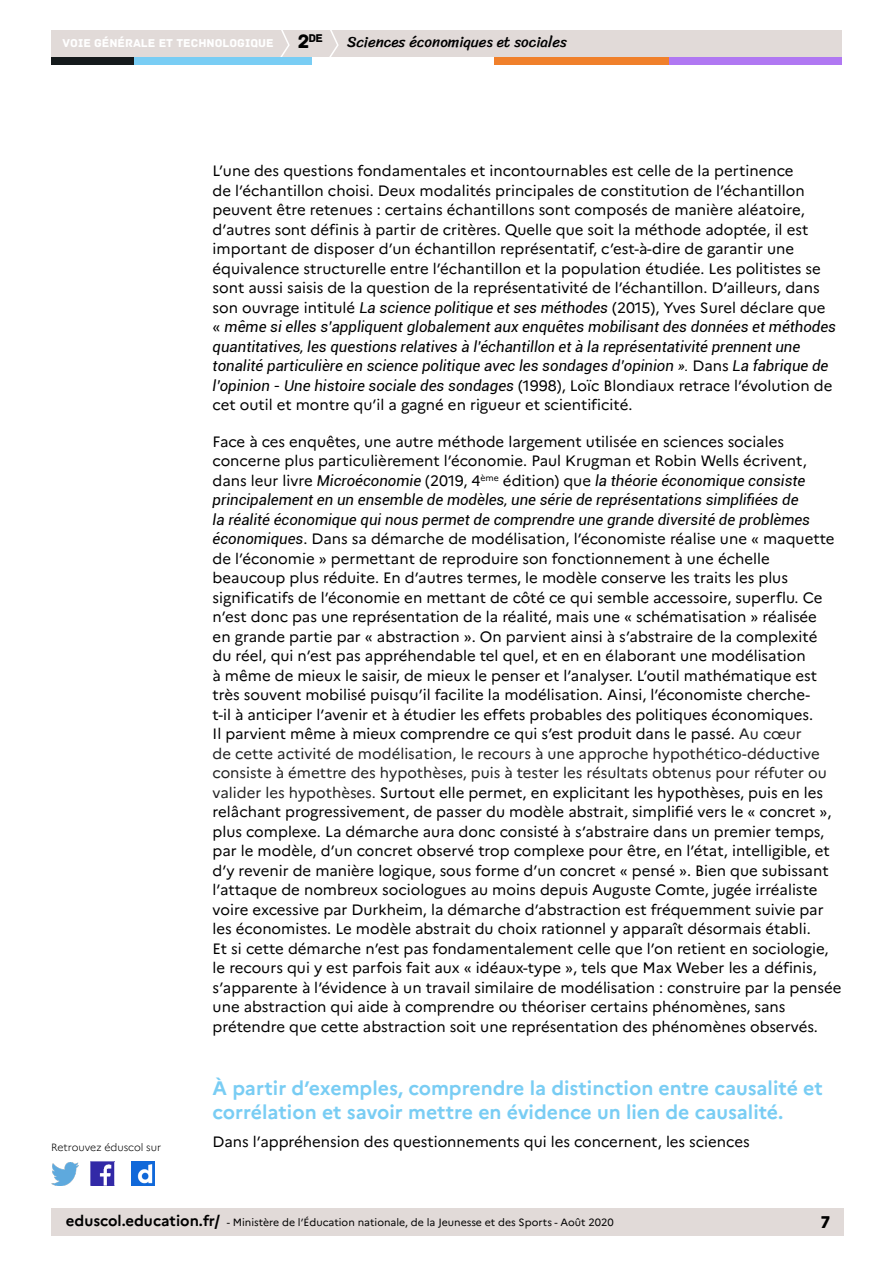
<style>
.page{position:relative;width:893px;height:1263px;background:#fff}
.page>*{position:absolute;margin:0;border:0;box-sizing:border-box;transform-origin:0 0}
.t1{font:20.4px "Archive";color:#000}
.t2{font:700 19.5px/23.4px "Marianne";color:#79cdf4}
.t3{font:18px "Archive";color:#000}
.t4{font:15px/19.5px "Marianne";color:#000}
.t5{font:italic 15px/19.5px "Roboto";color:#000}
.t6{font:15px "Sriracha";color:#000}
.t7{font:12px "Archive";color:#fff}
.t8{font:11.85px "Archive";color:#000}
.t9{font:10.5px "Marianne";color:#000}
.t10{font:300 10.5px "Marianne";color:#000}
.s1{font-size:20.4px}
.s2{font-family:"Roboto";font-style:italic}
.s3{font-family:"Marianne";font-style:normal}
.s4{color:#222}
.s5{font-weight:700;font-size:15px}
</style>
<div class="page">
<div style="left:51px;top:1209px;width:792px;height:27px;background:#e1dad8"></div>
<img style="left:91px;top:1162px;width:23px;height:23px">
<img style="left:51px;top:1163px;width:28px;height:22px">
<img style="left:132px;top:1162px;width:22px;height:23px">
<div style="left:51px;top:30px;width:791px;height:27px;background:#e1dad8"></div>
<svg style="left:280px;top:30px;width:10px;height:27px"></svg>
<svg style="left:329px;top:30px;width:10px;height:27px"></svg>
<div style="left:133px;top:57px;width:179px;height:8px;background:#79cdf4"></div>
<div style="left:51px;top:57px;width:82px;height:8px;background:#141a1c"></div>
<div style="left:667px;top:57px;width:175px;height:8px;background:#b078f2"></div>
<div style="left:494px;top:57px;width:175px;height:8px;background:#f0802b"></div>
<p class="t8" style="left:298px;top:31px;width:27px"><span class="s1">2</span>DE</p>
<h1 class="t1" style="left:299px;top:30px;width:19px">1<sup>R</sup></h1>
<p class="t7" style="left:63px;top:36px;width:212px">VOIE GÉNÉRALE ET TECHNOLOGIQUE</p>
<p class="t6" style="left:347px;top:33px;width:221px">Sciences économiques et sociales</p>
<p class="t6" style="left:229px;top:33px;width:224px">Enseignement cinéma-audiovisuel</p>
<p class="t10" style="left:51px;top:1141px;width:112px">Retrouvez éduscol sur</p>
<p class="t4" style="left:213px;top:161px;width:614px">L’une des questions fondamentales et incontournables est celle de la pertinence<br>de l’échantillon choisi. Deux modalités principales de constitution de l’échantillon peuvent être retenues : certains échantillons sont composés de manière aléatoire, d’autres sont définis à partir de critères. Quelle que soit la méthode adoptée, il est important de disposer d’un échantillon représentatif, c’est-à-dire de garantir une équivalence structurelle entre l’échantillon et la population étudiée. Les politistes se sont aussi saisis de la question de la représentativité de l’échantillon. D’ailleurs, dans son ouvrage intitulé <span class="s2">La science politique et ses méthodes</span> (2015), Yves Surel déclare que</p>
<p class="t5" style="left:213px;top:316px;width:625px"><span class="s3">«</span> même si elles s’appliquent globalement aux enquêtes mobilisant des données et méthodes quantitatives, les questions relatives à l’échantillon et à la représentativité prennent une tonalité particulière en science politique avec les sondages d’opinion ». <span class="s3">Dans</span> La fabrique de</p>
<p class="t4" style="left:213px;top:375px;width:621px"><span class="s2">l’opinion - Une histoire sociale des sondages</span> (1998), Loïc Blondiaux retrace l’évolution de cet outil et montre qu’il a gagné en rigueur et scientificité.</p>
<p class="t4" style="left:213px;top:431px;width:596px">Face à ces enquêtes, une autre méthode largement utilisée en sciences sociales concerne plus particulièrement l’économie. Paul Krugman et Robin Wells écrivent,</p>
<p class="t5" style="left:213px;top:470px;width:599px"><span class="s3">dans leur livre</span> Microéconomie <span class="s3">(2019, 4</span><sup>ème</sup> <span class="s3">édition) que</span> la théorie économique consiste principalement en un ensemble de modèles, une série de représentations simplifiées de la réalité économique qui nous permet de comprendre une grande diversité de problèmes</p>
<p class="t4" style="left:213px;top:529px;width:630px"><span class="s2">économiques</span>. Dans sa démarche de modélisation, l’économiste réalise une « maquette de l’économie » permettant de reproduire son fonctionnement à une échelle beaucoup plus réduite. En d’autres termes, le modèle conserve les traits les plus significatifs de l’économie en mettant de côté ce qui semble accessoire, superflu. Ce n’est donc pas une représentation de la réalité, mais une « schématisation » réalisée<br>en grande partie par « abstraction ». On parvient ainsi à s’abstraire de la complexité<br>du réel, qui n’est pas appréhendable tel quel, et en en élaborant une modélisation<br>à même de mieux le saisir, de mieux le penser et l’analyser. L’outil mathématique est très souvent mobilisé puisqu’il facilite la modélisation. Ainsi, l’économiste cherche-<br>t-il à anticiper l’avenir et à étudier les effets probables des politiques économiques.<br>Il parvient même à mieux comprendre ce qui s’est produit dans le passé. <span class="s4">Au cœur<br>de cette activité de modélisation, le recours à une approche hypothético-déductive consiste à émettre des hypothèses, puis à tester les résultats obtenus pour réfuter ou valider les hypothèses.</span> Surtout elle permet, en explicitant les hypothèses, puis en les relâchant progressivement, de passer du modèle abstrait, simplifié vers le « concret », plus complexe. La démarche aura donc consisté à s’abstraire dans un premier temps, par le modèle, d’un concret observé trop complexe pour être, en l’état, intelligible, et d’y revenir de manière logique, sous forme d’un concret « pensé ». Bien que subissant l’attaque de nombreux sociologues au moins depuis Auguste Comte, jugée irréaliste voire excessive par Durkheim, la démarche d’abstraction est fréquemment suivie par les économistes. Le modèle abstrait du choix rationnel y apparaît désormais établi.<br>Et si cette démarche n’est pas fondamentalement celle que l’on retient en sociologie, le recours qui y est parfois fait aux « idéaux-type », tels que Max Weber les a définis, s’apparente à l’évidence à un travail similaire de modélisation : construire par la pensée une abstraction qui aide à comprendre ou théoriser certains phénomènes, sans prétendre que cette abstraction soit une représentation des phénomènes observés.</p>
<h2 class="t2" style="left:213px;top:1077px;width:612px">À partir d’exemples, comprendre la distinction entre causalité et corrélation et savoir mettre en évidence un lien de causalité.</h2>
<p class="t4" style="left:213px;top:1132px;width:539px">Dans l’appréhension des questionnements qui les concernent, les sciences</p>
<p class="t9" style="left:66px;top:1216px;width:549px"><span class="s5">eduscol.education.fr/</span> - Ministère de l’Éducation nationale, de la Jeunesse et des Sports - Août 2020</p>
<p class="t3" style="left:820px;top:1211px;width:11px">7</p>
</div>
